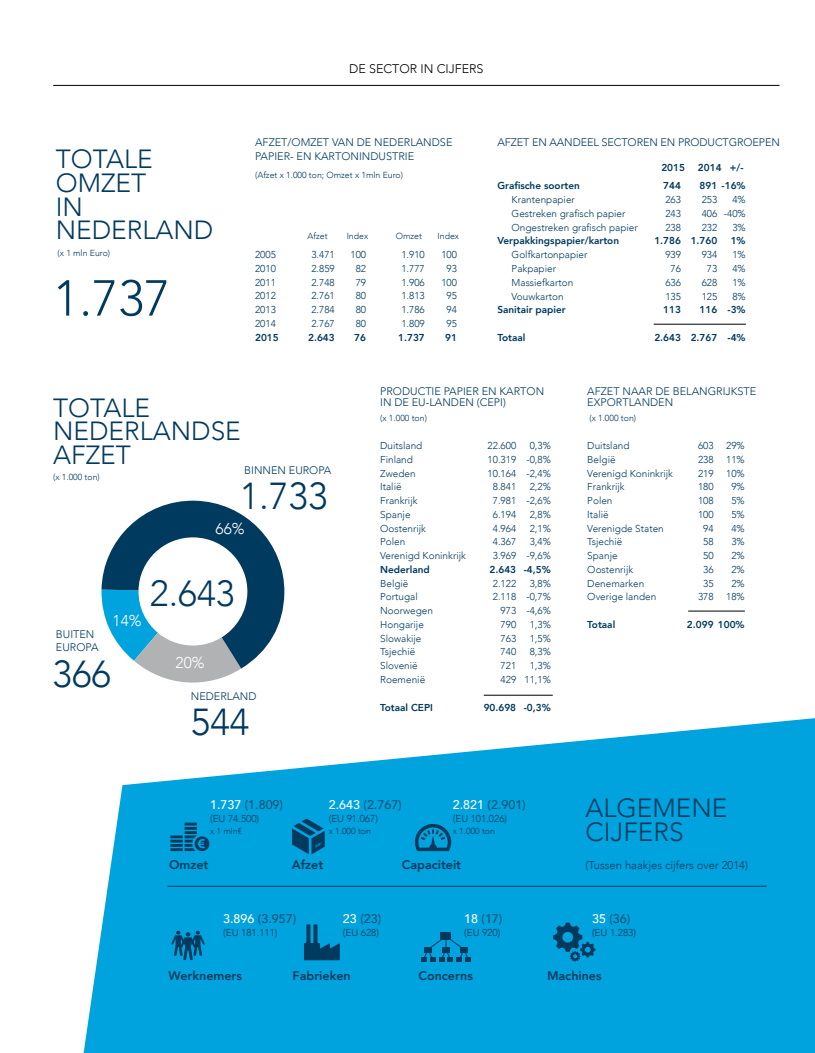
<style>
.page{position:relative;width:815px;height:1053px;background:#fff}
.page>*{position:absolute;margin:0;border:0;box-sizing:border-box;transform-origin:0 0}
.t1{font:300 50px "Avenir";color:#003a5e}
.t2{font:300 37.5px "Avenir";color:#003a5e}
.t3{font:300 36.25px "Avenir";color:#003a5e}
.t4{font:300 26.25px/23.8px "Avenir";color:#003a5e}
.t5{font:300 15.62px "Avenir";color:#fff}
.t6{font:500 12.5px "Avenir";color:#0f5477}
.t7{font:800 12.5px "Avenir";color:#003a5e}
.t8{font:300 12.5px "Avenir";color:#000}
.t9{font:300 11.25px "Avenir";color:#003a5e}
.t10{font:300 11px/11px "Avenir";color:#003a5e}
.t11{font:300 10px/13.8px "Avenir";color:#003a5e;text-align:center}
.t12{font:800 10px "Avenir";color:#003a5e}
.t13{font:300 8.75px "Avenir";color:#003a5e}
.s1{color:#fff}
</style>
<div class="page">
<hr style="left:53px;top:85px;width:727px;height:1px;background:#000">
<svg style="left:101px;top:500px;width:184px;height:183px"></svg>
<hr style="left:654px;top:324px;width:92px;height:1px;background:#000">
<hr style="left:688px;top:610px;width:57px;height:1px;background:#000">
<hr style="left:484px;top:694px;width:69px;height:1px;background:#000">
<svg style="left:84px;top:718px;width:731px;height:334px;background:#21aee2"></svg>
<svg style="left:415px;top:823px;width:36px;height:28px"></svg>
<svg style="left:170px;top:822px;width:39px;height:29px"></svg>
<svg style="left:292px;top:818px;width:33px;height:36px"></svg>
<svg style="left:553px;top:922px;width:42px;height:39px;background:#0078aa"></svg>
<svg style="left:304px;top:924px;width:36px;height:36px"></svg>
<hr style="left:168px;top:885px;width:599px;height:1px;background:#003a5e">
<div style="left:441px;top:932px;width:10px;height:7px;background:#003a5e"></div>
<svg style="left:421px;top:935px;width:50px;height:26px"></svg>
<svg style="left:171px;top:930px;width:34px;height:30px"></svg>
<h3 class="t4" style="left:56px;top:147px;width:159px">TOTALE<br>OMZET<br>IN<br>NEDERLAND</h3>
<p class="t13" style="left:58px;top:248px;width:54px">(x 1 mln Euro)</p>
<h1 class="t1" style="left:53px;top:269px;width:118px">1.737</h1>
<p class="t8" style="left:349px;top:61px;width:136px">DE SECTOR IN CIJFERS</p>
<p class="t10" style="left:255px;top:135px;width:199px;line-height:13.5px">AFZET/OMZET VAN DE NEDERLANDSE<br>PAPIER- EN KARTONINDUSTRIE</p>
<p class="t13" style="left:255px;top:170px;width:149px">(Afzet x 1.000 ton; Omzet x 1mln Euro)</p>
<p class="t11" style="left:255px;top:248px;width:22px;text-align:justify">2005<br>2010<br>2011<br>2012<br>2013<br>2014</p>
<p class="t12" style="left:255px;top:329px;width:25px">2015</p>
<p class="t13" style="left:307px;top:231px;width:22px">Afzet</p>
<p class="t13" style="left:347px;top:231px;width:23px">Index</p>
<p class="t13" style="left:396px;top:231px;width:28px">Omzet</p>
<p class="t13" style="left:438px;top:231px;width:23px">Index</p>
<p class="t11" style="left:311px;top:248px;width:25px;text-align:justify">3.471<br>2.859<br>2.748<br>2.761<br>2.784<br>2.767</p>
<p class="t12" style="left:308px;top:329px;width:28px">2.643</p>
<p class="t11" style="left:351px;top:248px;width:17px">100<br>82<br>79<br>80<br>80<br>80</p>
<p class="t12" style="left:354px;top:329px;width:13px">76</p>
<p class="t11" style="left:401px;top:248px;width:25px;text-align:justify">1.910<br>1.777<br>1.906<br>1.813<br>1.786<br>1.809</p>
<p class="t12" style="left:398px;top:329px;width:28px">1.737</p>
<p class="t11" style="left:441px;top:248px;width:17px">100<br>93<br>100<br>95<br>94<br>95</p>
<p class="t12" style="left:445px;top:329px;width:13px">91</p>
<p class="t10" style="left:497px;top:137px;width:284px">AFZET EN AANDEEL SECTOREN EN PRODUCTGROEPEN</p>
<p class="t12" style="left:663px;top:178px;width:19px">744</p>
<p class="t11" style="left:665px;top:193px;width:17px;text-align:justify">263<br>243<br>238</p>
<p class="t12" style="left:654px;top:233px;width:28px">1.786</p>
<p class="t11" style="left:665px;top:248px;width:17px">939<br>76<br>636<br>135</p>
<p class="t12" style="left:663px;top:302px;width:19px">113</p>
<p class="t12" style="left:654px;top:329px;width:28px">2.643</p>
<p class="t12" style="left:661px;top:160px;width:25px">2015</p>
<p class="t12" style="left:698px;top:160px;width:47px">2014 +/-</p>
<p class="t12" style="left:497px;top:178px;width:84px">Grafische soorten</p>
<p class="t11" style="left:512px;top:193px;width:128px;text-align:left">Krantenpapier<br>Gestreken grafisch papier<br>Ongestreken grafisch papier</p>
<p class="t12" style="left:497px;top:233px;width:123px">Verpakkingspapier/karton</p>
<p class="t11" style="left:512px;top:248px;width:77px;text-align:left">Golfkartonpapier<br>Pakpapier<br>Massiefkarton<br>Vouwkarton</p>
<p class="t12" style="left:497px;top:302px;width:70px">Sanitair papier</p>
<p class="t12" style="left:497px;top:329px;width:29px">Totaal</p>
<p class="t12" style="left:700px;top:178px;width:48px">891 -16%</p>
<p class="t11" style="left:702px;top:193px;width:17px;text-align:justify">253<br>406<br>232</p>
<p class="t12" style="left:691px;top:233px;width:28px">1.760</p>
<p class="t11" style="left:702px;top:248px;width:17px">934<br>73<br>628<br>125</p>
<p class="t12" style="left:700px;top:302px;width:19px">116</p>
<p class="t12" style="left:691px;top:329px;width:28px">2.767</p>
<p class="t11" style="left:724px;top:193px;width:23px;text-align:right">4% -40%<br>3%</p>
<p class="t12" style="left:731px;top:233px;width:16px">1%</p>
<p class="t11" style="left:732px;top:248px;width:15px;text-align:justify">1% 4% 1% 8%</p>
<p class="t12" style="left:728px;top:302px;width:20px">-3%</p>
<p class="t12" style="left:728px;top:329px;width:20px">-4%</p>
<h3 class="t4" style="left:53px;top:395px;width:189px">TOTALE<br>NEDERLANDSE<br>AFZET</h3>
<p class="t13" style="left:53px;top:472px;width:48px">(x 1.000 ton)</p>
<p class="t10" style="left:244px;top:465px;width:89px">BINNEN EUROPA</p>
<h2 class="t2" style="left:240px;top:474px;width:89px">1.733</h2>
<h3 class="t5" style="left:216px;top:519px;width:30px">66%</h3>
<p class="t10" style="left:56px;top:627px;width:44px;line-height:13.1px">BUITEN<br>EUROPA</p>
<h3 class="t5" style="left:113px;top:611px;width:30px">14%</h3>
<h2 class="t2" style="left:53px;top:651px;width:60px">366</h2>
<h3 class="t3" style="left:150px;top:571px;width:86px">2.643</h3>
<h3 class="t5" style="left:176px;top:653px;width:30px">20%</h3>
<p class="t10" style="left:191px;top:690px;width:67px">NEDERLAND</p>
<h2 class="t2" style="left:191px;top:699px;width:60px">544</h2>
<p class="t10" style="left:380px;top:385px;width:165px">PRODUCTIE PAPIER EN KARTON<br>IN DE EU-LANDEN (CEPI)</p>
<p class="t13" style="left:380px;top:412px;width:48px">(x 1.000 ton)</p>
<p class="t11" style="left:380px;top:439px;width:87px;text-align:left">Duitsland<br>Finland<br>Zweden<br>Italië<br>Frankrijk<br>Spanje<br>Oostenrijk<br>Polen<br>Verenigd Koninkrijk</p>
<p class="t12" style="left:380px;top:561px;width:51px">Nederland</p>
<p class="t11" style="left:380px;top:576px;width:54px;text-align:left">België<br>Portugal<br>Noorwegen<br>Hongarije<br>Slowakije<br>Tsjechië<br>Slovenië<br>Roemenië</p>
<p class="t12" style="left:380px;top:699px;width:54px">Totaal CEPI</p>
<p class="t11" style="left:488px;top:439px;width:30px">22.600<br>10.319<br>10.164<br>8.841<br>7.981<br>6.194<br>4.964<br>4.367<br>3.969</p>
<p class="t12" style="left:490px;top:561px;width:28px">2.643</p>
<p class="t11" style="left:493px;top:576px;width:25px;text-align:right">2.122<br>2.118<br>973<br>790<br>763<br>740<br>721<br>429</p>
<p class="t12" style="left:484px;top:699px;width:34px">90.698</p>
<p class="t11" style="left:526px;top:439px;width:26px">0,3% -0,8% -2,4%<br>2,2% -2,6%<br>2,8%<br>2,1%<br>3,4% -9,6%</p>
<p class="t12" style="left:524px;top:561px;width:29px">-4,5%</p>
<p class="t11" style="left:524px;top:576px;width:28px">3,8% -0,7% -4,6%<br>1,3%<br>1,5%<br>8,3%<br>1,3%<br>11,1%</p>
<p class="t12" style="left:524px;top:699px;width:29px">-0,3%</p>
<p class="t6" style="left:210px;top:793px;width:74px"><span class="s1">1.737</span> (1.809)</p>
<p class="t6" style="left:329px;top:793px;width:74px"><span class="s1">2.643</span> (2.767)</p>
<p class="t11" style="left:210px;top:812px;width:51px">(EU 74.500)</p>
<p class="t11" style="left:329px;top:812px;width:51px">(EU 91.067)</p>
<p class="t6" style="left:453px;top:793px;width:74px"><span class="s1">2.821</span> (2.901)</p>
<p class="t11" style="left:453px;top:812px;width:56px">(EU 101.026)</p>
<p class="t13" style="left:210px;top:825px;width:33px">x 1 mln€</p>
<p class="t13" style="left:329px;top:825px;width:44px">x 1.000 ton</p>
<p class="t13" style="left:453px;top:825px;width:44px">x 1.000 ton</p>
<p class="t7" style="left:169px;top:855px;width:41px">Omzet</p>
<p class="t7" style="left:292px;top:855px;width:33px">Afzet</p>
<p class="t7" style="left:402px;top:855px;width:61px">Capaciteit</p>
<p class="t10" style="left:587px;top:385px;width:171px">AFZET NAAR DE BELANGRIJKSTE<br>EXPORTLANDEN</p>
<p class="t13" style="left:589px;top:412px;width:48px">(x 1.000 ton)</p>
<p class="t11" style="left:587px;top:439px;width:87px;text-align:left">Duitsland<br>België<br>Verenigd Koninkrijk<br>Frankrijk<br>Polen<br>Italië<br>Verenigde Staten<br>Tsjechië<br>Spanje<br>Oostenrijk<br>Denemarken<br>Overige landen</p>
<p class="t12" style="left:587px;top:616px;width:29px">Totaal</p>
<p class="t11" style="left:726px;top:439px;width:20px">29%<br>11%<br>10%<br>9%<br>5%<br>5%<br>4%<br>3%<br>2%<br>2%<br>2%<br>18%</p>
<p class="t11" style="left:698px;top:439px;width:17px">603<br>238<br>219<br>180<br>108<br>100<br>94<br>58<br>50<br>36<br>35<br>378</p>
<p class="t12" style="left:687px;top:616px;width:59px">2.099 100%</p>
<h3 class="t4" style="left:585px;top:796px;width:143px">ALGEMENE<br>CIJFERS</h3>
<p class="t9" style="left:585px;top:858px;width:164px">(Tussen haakjes cijfers over 2014)</p>
<p class="t6" style="left:223px;top:907px;width:74px"><span class="s1">3.896</span> (3.957)</p>
<p class="t6" style="left:343px;top:907px;width:40px"><span class="s1">23</span> (23)</p>
<p class="t6" style="left:464px;top:907px;width:40px"><span class="s1">18</span> (17)</p>
<p class="t6" style="left:592px;top:907px;width:40px"><span class="s1">35</span> (36)</p>
<p class="t11" style="left:223px;top:925px;width:56px">(EU 181.111)</p>
<p class="t11" style="left:343px;top:925px;width:38px">(EU 628)</p>
<p class="t11" style="left:464px;top:925px;width:38px">(EU 920)</p>
<p class="t11" style="left:592px;top:925px;width:45px">(EU 1.283)</p>
<p class="t7" style="left:168px;top:966px;width:75px">Werknemers</p>
<p class="t7" style="left:293px;top:966px;width:60px">Fabrieken</p>
<p class="t7" style="left:419px;top:966px;width:56px">Concerns</p>
<p class="t7" style="left:547px;top:966px;width:56px">Machines</p>
</div>
